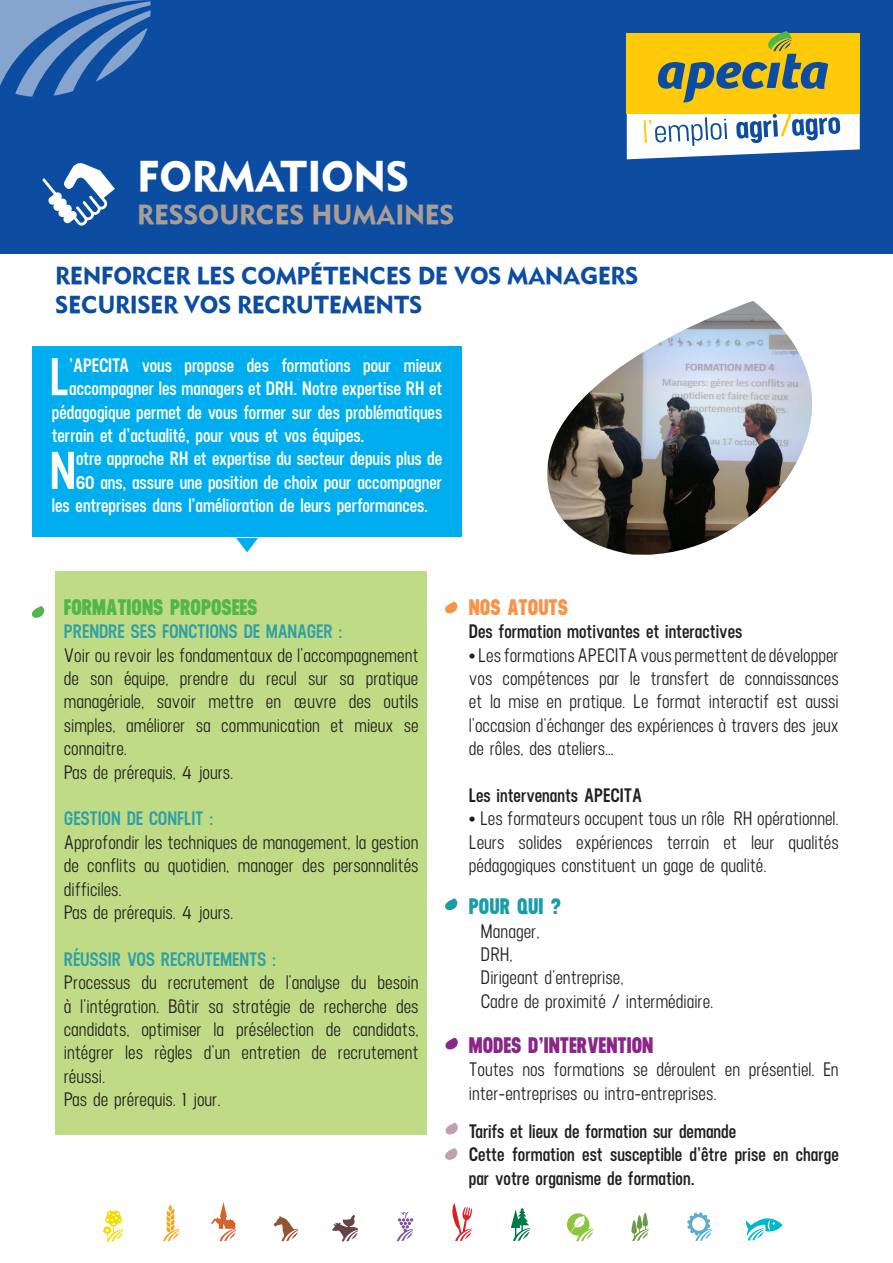
<style>
.page{position:relative;width:893px;height:1263px;background:#fff}
.page>*{position:absolute;margin:0;border:0;box-sizing:border-box;transform-origin:0 0}
.t1{font:600 52.95px "Neusa";color:#fff}
.t2{font:42px "Metro Black LT Two";letter-spacing:-.01em;color:#fff}
.t3{font:27px "Metro Black LT Two";letter-spacing:-.01em;color:#a99e97}
.t4{font:24px "Metro Black LT Two";letter-spacing:-.02em;color:#0d4da1}
.t5{font:800 22.5px "Neusa";color:#51b64d}
.t6{font:800 22.5px "Neusa";color:#8a2688}
.t7{font:800 22.5px "Neusa";color:#f79447}
.t8{font:800 22.5px "Neusa";color:#1c9ca6}
.t9{font:500 19.5px/23.4px "Neusa";color:#231f20;text-align:justify}
.t10{font:600 19.5px "Neusa";color:#fff}
.t11{font:600 19.5px/23.4px "Neusa";color:#231f20}
.t12{font:600 19.5px "Neusa";letter-spacing:-.01em;color:#30a0a6}
</style>
<div class="page">
<div style="left:0;top:0;width:893px;height:253px;background:#0d4da1"></div>
<svg style="left:0;top:0;width:151px;height:97px"></svg>
<div style="left:0;top:0;width:40px;height:35px;background:#85a5cf"></div>
<svg style="left:627px;top:31px;width:233px;height:128px"></svg>
<div style="left:32px;top:346px;width:429px;height:191px;background:#00aeef"></div>
<svg style="left:236px;top:538px;width:22px;height:14px"></svg>
<svg style="left:42px;top:163px;width:73px;height:63px"></svg>
<img style="left:547px;top:301px;width:266px;height:254px">
<svg style="left:452px;top:1203px;width:20px;height:38px"></svg>
<svg style="left:163px;top:1204px;width:16px;height:37px"></svg>
<svg style="left:211px;top:1202px;width:25px;height:39px"></svg>
<svg style="left:273px;top:1216px;width:25px;height:25px"></svg>
<svg style="left:332px;top:1215px;width:26px;height:26px"></svg>
<svg style="left:397px;top:1212px;width:16px;height:29px"></svg>
<svg style="left:103px;top:1210px;width:20px;height:32px"></svg>
<svg style="left:511px;top:1208px;width:19px;height:33px"></svg>
<svg style="left:567px;top:1213px;width:26px;height:28px"></svg>
<svg style="left:631px;top:1213px;width:18px;height:28px"></svg>
<svg style="left:687px;top:1212px;width:25px;height:29px"></svg>
<svg style="left:745px;top:1218px;width:37px;height:22px"></svg>
<svg style="left:32px;top:606px;width:13px;height:12px"></svg>
<div style="left:55px;top:571px;width:372px;height:563px;background:#c0db86"></div>
<svg style="left:445px;top:601px;width:13px;height:13px"></svg>
<svg style="left:445px;top:898px;width:13px;height:13px"></svg>
<svg style="left:445px;top:1037px;width:13px;height:13px"></svg>
<svg style="left:445px;top:1123px;width:13px;height:12px"></svg>
<svg style="left:445px;top:1148px;width:13px;height:12px"></svg>
<p class="t2" style="left:137px;top:150px;width:273px">FORMATIONS</p>
<p class="t3" style="left:137px;top:197px;width:319px">RESSOURCES HUMAINES</p>
<p class="t4" style="left:55px;top:261px;width:585px">RENFORCER LES COMPÉTENCES DE VOS MANAGERS</p>
<p class="t4" style="left:55px;top:289px;width:369px">SECURISER VOS RECRUTEMENTS</p>
<p class="t1" style="left:49px;top:341px;width:21px">L</p>
<p class="t10" style="left:69px;top:352px;width:374px">’APECITA vous propose des formations pour mieux</p>
<p class="t10" style="left:69px;top:375px;width:374px">accompagner les managers et DRH. Notre expertise RH et</p>
<p class="t10" style="left:52px;top:399px;width:392px">pédagogique permet de vous former sur des problématiques</p>
<p class="t10" style="left:52px;top:422px;width:314px">terrain et d’actualité, pour vous et vos équipes.</p>
<p class="t1" style="left:50px;top:435px;width:28px">N</p>
<p class="t10" style="left:76px;top:446px;width:368px">otre approche RH et expertise du secteur depuis plus de</p>
<p class="t10" style="left:76px;top:469px;width:368px">60 ans, assure une position de choix pour accompagner</p>
<p class="t10" style="left:52px;top:492px;width:378px">les entreprises dans l’amélioration de leurs performances.</p>
<p class="t5" style="left:64px;top:590px;width:195px">FORMATIONS PROPOSEES</p>
<p class="t12" style="left:64px;top:618px;width:280px">PRENDRE SES FONCTIONS DE MANAGER :</p>
<p class="t9" style="left:64px;top:643px;width:356px">Voir ou revoir les fondamentaux de l’accompagnement de son équipe, prendre du recul sur sa pratique managériale, savoir mettre en œuvre des outils simples, améliorer sa communication et mieux se connaitre.</p>
<p class="t9" style="left:64px;top:760px;width:171px">Pas de prérequis, 4 jours.</p>
<p class="t12" style="left:64px;top:805px;width:151px">GESTION DE CONFLIT :</p>
<p class="t9" style="left:64px;top:830px;width:356px">Approfondir les techniques de management, la gestion de conflits au quotidien, manager des personnalités difficiles.</p>
<p class="t9" style="left:64px;top:900px;width:171px">Pas de prérequis. 4 jours.</p>
<p class="t12" style="left:64px;top:946px;width:214px">RÉUSSIR VOS RECRUTEMENTS :</p>
<p class="t9" style="left:64px;top:970px;width:356px">Processus du recrutement de l’analyse du besoin à l’intégration. Bâtir sa stratégie de recherche des candidats, optimiser la présélection de candidats, intégrer les règles d’un entretien de recrutement réussi.</p>
<p class="t9" style="left:64px;top:1087px;width:158px">Pas de prérequis. 1 jour.</p>
<p class="t7" style="left:469px;top:590px;width:101px">NOS ATOUTS</p>
<p class="t11" style="left:469px;top:619px;width:275px">Des formation motivantes et interactives</p>
<p class="t9" style="left:469px;top:643px;width:371px">• Les formations APECITA vous permettent de développer vos compétences par le transfert de connaissances et la mise en pratique. Le format interactif est aussi l’occasion d’échanger des expériences à travers des jeux de rôles, des ateliers…</p>
<p class="t11" style="left:469px;top:783px;width:175px">Les intervenants APECITA</p>
<p class="t9" style="left:469px;top:806px;width:371px">• Les formateurs occupent tous un rôle RH opérationnel.<br>Leurs solides expériences terrain et leur qualités pédagogiques constituent un gage de qualité.</p>
<p class="t8" style="left:469px;top:890px;width:94px">POUR QUI ?</p>
<p class="t9" style="left:480px;top:919px;width:61px">Manager,</p>
<p class="t9" style="left:480px;top:942px;width:34px">DRH,</p>
<p class="t9" style="left:480px;top:965px;width:145px">Dirigeant d’entreprise,</p>
<p class="t9" style="left:480px;top:989px;width:234px">Cadre de proximité / intermédiaire.</p>
<p class="t6" style="left:469px;top:1028px;width:186px">MODES D’INTERVENTION</p>
<p class="t9" style="left:469px;top:1057px;width:371px">Toutes nos formations se déroulent en présentiel. En inter-entreprises ou intra-entreprises.</p>
<p class="t11" style="left:469px;top:1119px;width:269px">Tarifs et lieux de formation sur demande</p>
<p class="t11" style="left:469px;top:1142px;width:371px">Cette formation est susceptible d’être prise en charge par votre organisme de formation.</p>
</div>
